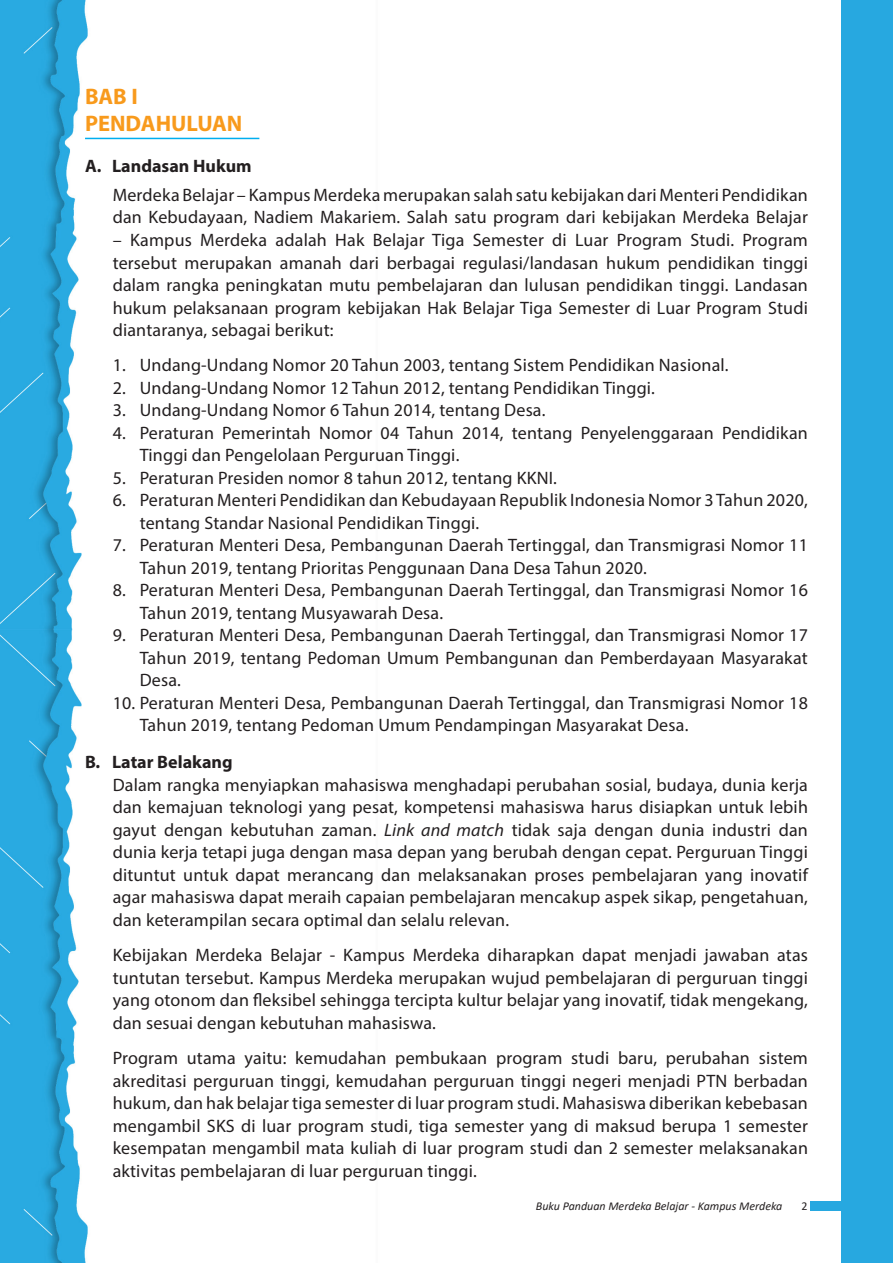
<style>
.page{position:relative;width:893px;height:1263px;background:#fff}
.page>*{position:absolute;margin:0;border:0;box-sizing:border-box;transform-origin:0 0}
.Heading_2{font:700 22.5px "Myriad Pro";color:#f89a1c}
.body{font:18px/22.5px "Myriad Pro";letter-spacing:.01em;color:#231f20}
.t1{font:700 18px "Myriad Pro";color:#231f20}
.t2{font:italic 12px "Calibri";color:#231f20}
.t3{font:12px "Calibri";color:#231f20}
.s1{font-style:italic}
</style>
<div class="page">
<img style="left:0;top:0;width:260px;height:1263px">
<div style="left:842px;top:0;width:51px;height:1263px;background:#27a8e0"></div>
<div style="left:810px;top:1202px;width:34px;height:9px;background:#27a8e0"></div>
<hr style="left:85px;top:138px;width:174px;height:1px;background:#00aeef">
<p class="Heading_2" style="left:85px;top:82px;width:54px">BAB I</p>
<p class="Heading_2" style="left:85px;top:109px;width:159px">PENDAHULUAN</p>
<p class="t1" style="left:85px;top:154px;width:168px">A. Landasan Hukum</p>
<p class="body" style="left:113px;top:183px;width:697px">Merdeka Belajar – Kampus Merdeka merupakan salah satu kebijakan dari Menteri Pendidikan dan Kebudayaan, Nadiem Makariem. Salah satu program dari kebijakan Merdeka Belajar</p>
<p class="body" style="left:113px;top:228px;width:697px;text-align:justify">– Kampus Merdeka adalah Hak Belajar Tiga Semester di Luar Program Studi. Program tersebut merupakan amanah dari berbagai regulasi/landasan hukum pendidikan tinggi dalam rangka peningkatan mutu pembelajaran dan lulusan pendidikan tinggi. Landasan hukum pelaksanaan program kebijakan Hak Belajar Tiga Semester di Luar Program Studi diantaranya, sebagai berikut:</p>
<p class="body" style="left:113px;top:354px;width:617px">1. Undang-Undang Nomor 20 Tahun 2003, tentang Sistem Pendidikan Nasional.</p>
<p class="body" style="left:113px;top:376px;width:544px">2. Undang-Undang Nomor 12 Tahun 2012, tentang Pendidikan Tinggi.</p>
<p class="body" style="left:113px;top:399px;width:434px">3. Undang-Undang Nomor 6 Tahun 2014, tentang Desa.</p>
<p class="body" style="left:140px;top:421px;width:670px;text-indent:-27px">4. Peraturan Pemerintah Nomor 04 Tahun 2014, tentang Penyelenggaraan Pendidikan<br>Tinggi dan Pengelolaan Perguruan Tinggi.</p>
<p class="body" style="left:113px;top:466px;width:446px">5. Peraturan Presiden nomor 8 tahun 2012, tentang KKNI.</p>
<p class="body" style="left:140px;top:489px;width:670px;text-indent:-27px">6. Peraturan Menteri Pendidikan dan Kebudayaan Republik Indonesia Nomor 3 Tahun 2020, tentang Standar Nasional Pendidikan Tinggi.</p>
<p class="body" style="left:140px;top:534px;width:670px;text-indent:-27px">7. Peraturan Menteri Desa, Pembangunan Daerah Tertinggal, dan Transmigrasi Nomor 11<br>Tahun 2019, tentang Prioritas Penggunaan Dana Desa Tahun 2020.</p>
<p class="body" style="left:140px;top:579px;width:670px;text-indent:-27px">8. Peraturan Menteri Desa, Pembangunan Daerah Tertinggal, dan Transmigrasi Nomor 16<br>Tahun 2019, tentang Musyawarah Desa.</p>
<p class="body" style="left:140px;top:624px;width:670px;text-align:justify;text-indent:-27px">9. Peraturan Menteri Desa, Pembangunan Daerah Tertinggal, dan Transmigrasi Nomor 17<br>Tahun 2019, tentang Pedoman Umum Pembangunan dan Pemberdayaan Masyarakat Desa.</p>
<p class="body" style="left:140px;top:691px;width:670px;text-indent:-27px">10. Peraturan Menteri Desa, Pembangunan Daerah Tertinggal, dan Transmigrasi Nomor 18<br>Tahun 2019, tentang Pedoman Umum Pendampingan Masyarakat Desa.</p>
<p class="t1" style="left:85px;top:750px;width:149px">B. Latar Belakang</p>
<p class="body" style="left:113px;top:773px;width:697px;text-align:justify">Dalam rangka menyiapkan mahasiswa menghadapi perubahan sosial, budaya, dunia kerja dan kemajuan teknologi yang pesat, kompetensi mahasiswa harus disiapkan untuk lebih gayut dengan kebutuhan zaman. <span class="s1">Link and match</span> tidak saja dengan dunia industri dan dunia kerja tetapi juga dengan masa depan yang berubah dengan cepat. Perguruan Tinggi dituntut untuk dapat merancang dan melaksanakan proses pembelajaran yang inovatif agar mahasiswa dapat meraih capaian pembelajaran mencakup aspek sikap, pengetahuan, dan keterampilan secara optimal dan selalu relevan.</p>
<p class="body" style="left:113px;top:944px;width:697px;text-align:justify">Kebijakan Merdeka Belajar - Kampus Merdeka diharapkan dapat menjadi jawaban atas tuntutan tersebut. Kampus Merdeka merupakan wujud pembelajaran di perguruan tinggi yang otonom dan fleksibel sehingga tercipta kultur belajar yang inovatif, tidak mengekang, dan sesuai dengan kebutuhan mahasiswa.</p>
<p class="body" style="left:113px;top:1046px;width:697px;text-align:justify">Program utama yaitu: kemudahan pembukaan program studi baru, perubahan sistem akreditasi perguruan tinggi, kemudahan perguruan tinggi negeri menjadi PTN berbadan hukum, dan hak belajar tiga semester di luar program studi. Mahasiswa diberikan kebebasan mengambil SKS di luar program studi, tiga semester yang di maksud berupa 1 semester kesempatan mengambil mata kuliah di luar program studi dan 2 semester melaksanakan aktivitas pembelajaran di luar perguruan tinggi.</p>
<p class="t2" style="left:536px;top:1198px;width:248px">Buku Panduan Merdeka Belajar - Kampus Merdeka</p>
<p class="t3" style="left:801px;top:1198px;width:8px">2</p>
</div>
